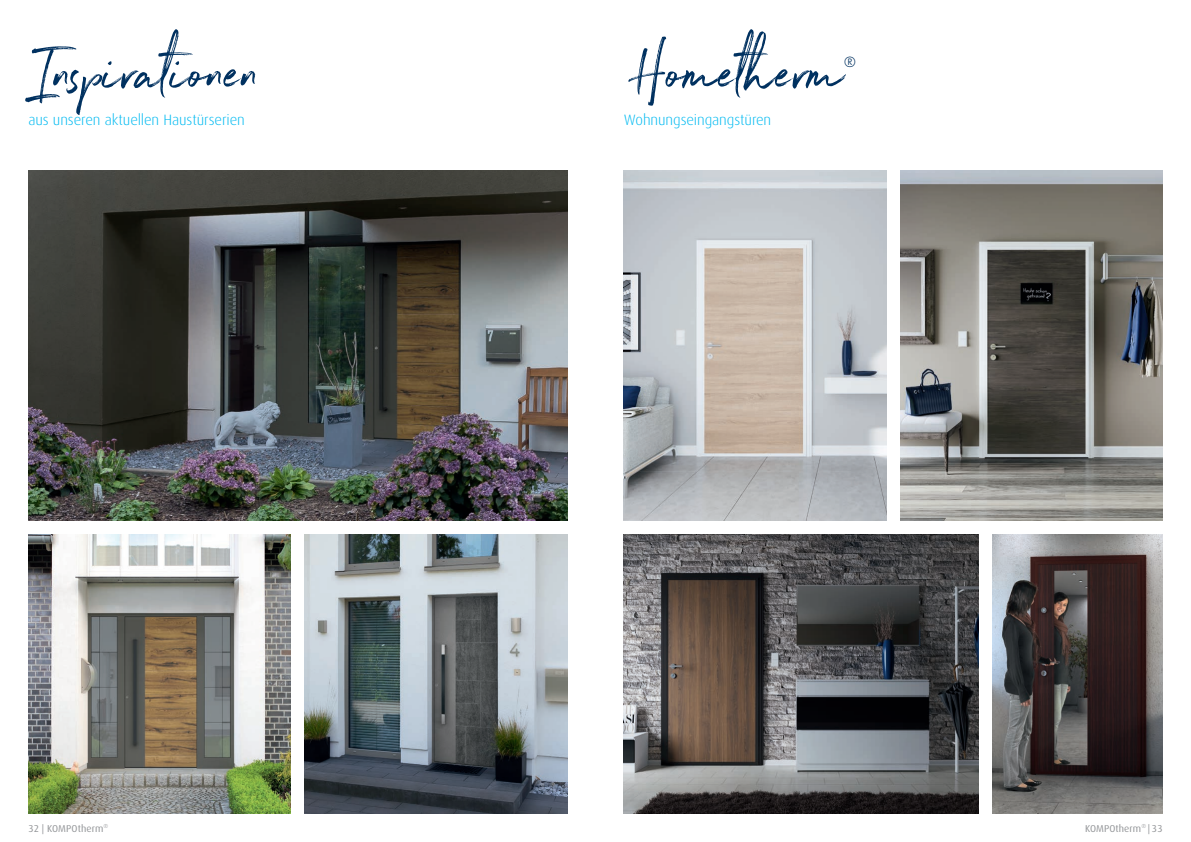
<style>
.page{position:relative;width:1191px;height:842px;background:#fff}
.page>*{position:absolute;margin:0;border:0;box-sizing:border-box;transform-origin:0 0}
.t1{font:70px "Northwell";color:#003160}
.t2{font:300 15px "Dax";letter-spacing:-.005em;color:#00baf1}
.t3{font:15px "Dax";color:#003160}
.t4{font:10px "Dax";letter-spacing:.01em;color:#939598}
.s1{font-family:"Northwell Alt"}
.s2{font-size:49px}
</style>
<div class="page">
<img style="left:305px;top:534px;width:262px;height:280px">
<img style="left:28px;top:534px;width:263px;height:280px">
<img style="left:28px;top:170px;width:539px;height:350px">
<img style="left:624px;top:170px;width:262px;height:350px">
<img style="left:900px;top:170px;width:262px;height:350px">
<img style="left:624px;top:534px;width:354px;height:280px">
<img style="left:992px;top:534px;width:170px;height:280px">
<h1 class="t1" style="left:43px;top:22px;width:219px"><span class="s1">I</span>n<span class="s1">s</span><span class="s2">p</span>irationen</h1>
<p class="t2" style="left:28px;top:112px;width:218px">aus unseren aktuellen Haustürserien</p>
<h1 class="t1" style="left:638px;top:22px;width:207px">Hometherm</h1>
<p class="t3" style="left:843px;top:53px;width:14px">®</p>
<p class="t2" style="left:624px;top:112px;width:149px">Wohnungseingangstüren</p>
<p class="t4" style="left:28px;top:823px;width:82px">32 | KOMPOtherm<sup>®</sup></p>
<p class="t4" style="left:1085px;top:823px;width:79px">KOMPOtherm<sup>®</sup> | 33</p>
</div>
